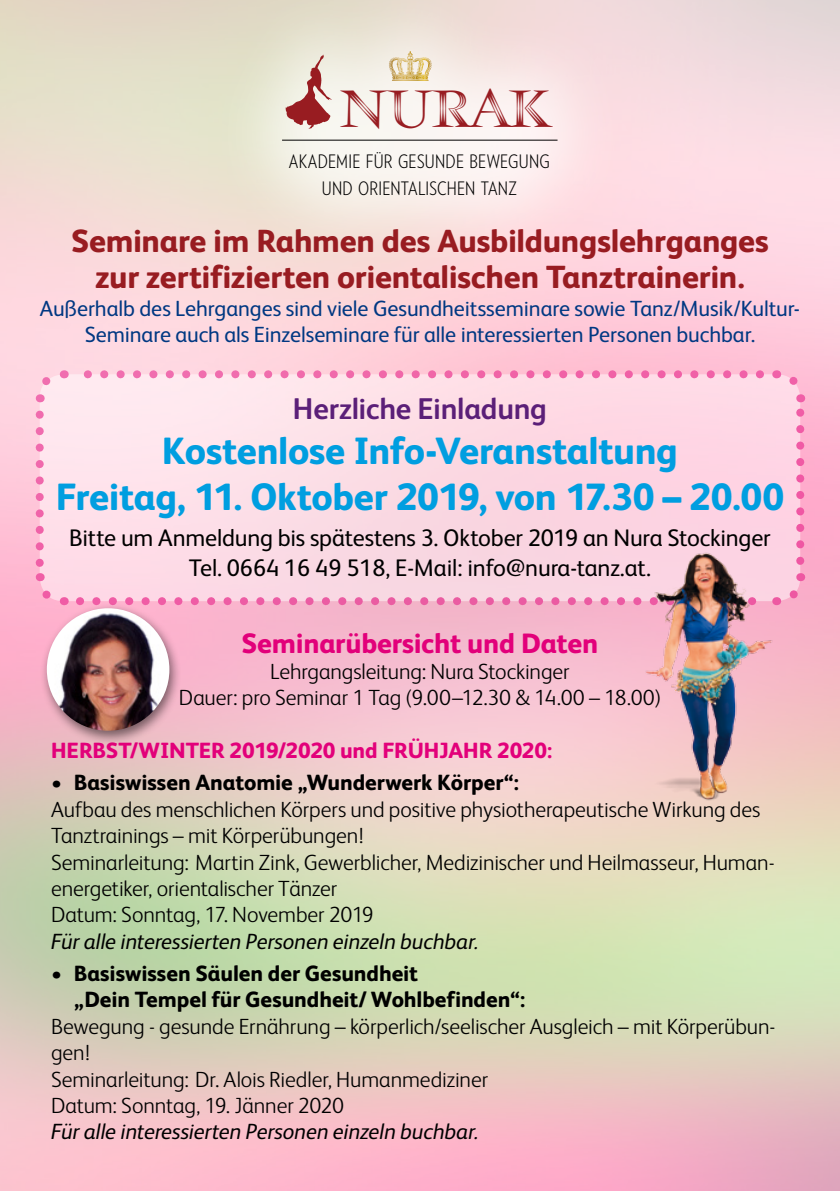
<style>
.page{position:relative;width:840px;height:1191px;background:#fff}
.page>*{position:absolute;margin:0;border:0;box-sizing:border-box;transform-origin:0 0}
.t1{font:47.4px "Palace";letter-spacing:-.045em;color:#981c21}
.Fliesst_11pt-reg{font:800 38px/45.6px "FS Albert";letter-spacing:-.01em;color:#009ee0;text-align:center}
.Fliesst_11pt-reg-2{font:800 32px/36px "FS Albert";letter-spacing:-.01em;color:#981c21;text-align:center}
.Fliesst_11pt-reg-3{font:700 30px "FS Albert";letter-spacing:-.01em;color:#5b1f78}
.Fliesst_11pt-reg-4{font:800 28px "FS Albert";letter-spacing:-.01em;color:#e2007a}
.Fliesst_11pt-reg-5{font:24px/30px "FS Albert";letter-spacing:-.005em;color:#000;text-align:center}
.Fliesst_11pt-reg-6{font:300 22px/26.4px "FS Albert";letter-spacing:-.005em;color:#000}
.Fliesst_11pt-reg-7{font:22px/26px "FS Albert";letter-spacing:-.005em;color:#003882;text-align:center}
.Fliesst_11pt-reg-8{font:italic 22px/26.4px "FS Albert";letter-spacing:-.01em;color:#000}
.Seminartitel{font:800 22px/26.4px "FS Albert";letter-spacing:-.005em;color:#000}
.Fliesst_11pt-reg-9{font:800 22px "FS Albert";letter-spacing:-.005em;color:#e2007a}
.t2{font:300 18.4px/26.6px "Verlag Condensed";letter-spacing:.015em;color:#000;text-align:center}
.s1{font-weight:300;font-style:normal}
</style>
<div class="page">
<img style="left:0;top:0;width:839px;height:1191px">
<div style="left:40px;top:374px;width:759px;height:227px;background:linear-gradient(to right,#fde5eb,#fcd1e0);border-radius:24px"></div>
<svg style="left:80px;top:597px;width:563px;height:8px"></svg>
<svg style="left:72px;top:370px;width:687px;height:8px"></svg>
<svg style="left:34px;top:370px;width:24px;height:32px"></svg>
<svg style="left:35px;top:414px;width:30px;height:193px"></svg>
<svg style="left:775px;top:573px;width:30px;height:33px"></svg>
<svg style="left:774px;top:368px;width:30px;height:193px"></svg>
<div style="left:210px;top:0;width:418px;height:270px;background:#fff;opacity:.75"></div>
<hr style="left:282px;top:140px;width:275px;height:1px;background:#000">
<svg style="left:394px;top:51px;width:32px;height:8px"></svg>
<svg style="left:285px;top:55px;width:47px;height:74px"></svg>
<div style="left:40px;top:603px;width:142px;height:142px;background:#000;opacity:.52"></div>
<img style="left:47px;top:608px;width:122px;height:122px;border-radius:61px">
<img style="left:643px;top:552px;width:130px;height:251px">
<p class="t1" style="left:339px;top:76px;width:214px">NURAK</p>
<p class="t2" style="left:288px;top:148px;width:262px">AKADEMIE FÜR GESUNDE BEWEGUNG<br>UND ORIENTALISCHEN TANZ</p>
<p class="Fliesst_11pt-reg-2" style="left:71px;top:223px;width:699px">Seminare im Rahmen des Ausbildungslehrganges zur zertifizierten orientalischen Tanztrainerin.</p>
<p class="Fliesst_11pt-reg-7" style="left:40px;top:295px;width:761px">Außerhalb des Lehrganges sind viele Gesundheitsseminare sowie Tanz/Musik/Kultur-<br>Seminare auch als Einzelseminare für alle interessierten Personen buchbar.</p>
<p class="Fliesst_11pt-reg-3" style="left:293px;top:391px;width:255px">Herzliche Einladung</p>
<p class="Fliesst_11pt-reg" style="left:56px;top:428px;width:729px">Kostenlose Info-Veranstaltung<br>Freitag, 11. Oktober 2019, von 17.30 – 20.00</p>
<p class="Fliesst_11pt-reg-5" style="left:69px;top:522px;width:702px">Bitte um Anmeldung bis spätestens 3. Oktober 2019 an Nura Stockinger<br>Tel. 0664 16 49 518, E-Mail: info@nura-tanz.at.</p>
<p class="Fliesst_11pt-reg-4" style="left:241px;top:626px;width:358px">Seminarübersicht und Daten</p>
<p class="Fliesst_11pt-reg-6" style="left:270px;top:658px;width:301px">Lehrgangsleitung: Nura Stockinger</p>
<p class="Fliesst_11pt-reg-6" style="left:179px;top:684px;width:483px">Dauer: pro Seminar 1 Tag (9.00–12.30 &amp; 14.00 – 18.00)</p>
<p class="Fliesst_11pt-reg-9" style="left:51px;top:738px;width:502px">HERBST/WINTER 2019/2020 und FRÜHJAHR 2020:</p>
<p class="Seminartitel" style="left:51px;top:769px;width:469px">• Basiswissen Anatomie „Wunderwerk Körper“:</p>
<p class="Fliesst_11pt-reg-6" style="left:51px;top:796px;width:710px">Aufbau des menschlichen Körpers und positive physiotherapeutische Wirkung des<br>Tanztrainings – mit Körperübungen!</p>
<p class="Fliesst_11pt-reg-6" style="left:51px;top:848px;width:724px">Seminarleitung: Martin Zink, Gewerblicher, Medizinischer und Heilmasseur, Human&shy;energetiker, orientalischer Tänzer</p>
<p class="Fliesst_11pt-reg-6" style="left:51px;top:901px;width:324px">Datum: Sonntag, 17. November 2019</p>
<p class="Fliesst_11pt-reg-8" style="left:51px;top:928px;width:428px">Für alle interessierten Personen einzeln buchbar.</p>
<p class="Seminartitel" style="left:74px;top:960px;width:452px;text-indent:-23px">• Basiswissen Säulen der Gesundheit<br>„Dein Tempel für Gesundheit/ Wohlbefinden“:</p>
<p class="Fliesst_11pt-reg-6" style="left:51px;top:1012px;width:725px">Bewegung - gesunde Ernährung – körperlich/seelischer Ausgleich – mit Körperübun&shy;gen!</p>
<p class="Fliesst_11pt-reg-6" style="left:51px;top:1065px;width:438px">Seminarleitung: Dr. Alois Riedler, Humanmediziner</p>
<p class="Fliesst_11pt-reg-8" style="left:51px;top:1092px;width:428px"><span class="s1">Datum: Sonntag, 19. Jänner 2020<br></span>Für alle interessierten Personen einzeln buchbar.</p>
</div>
